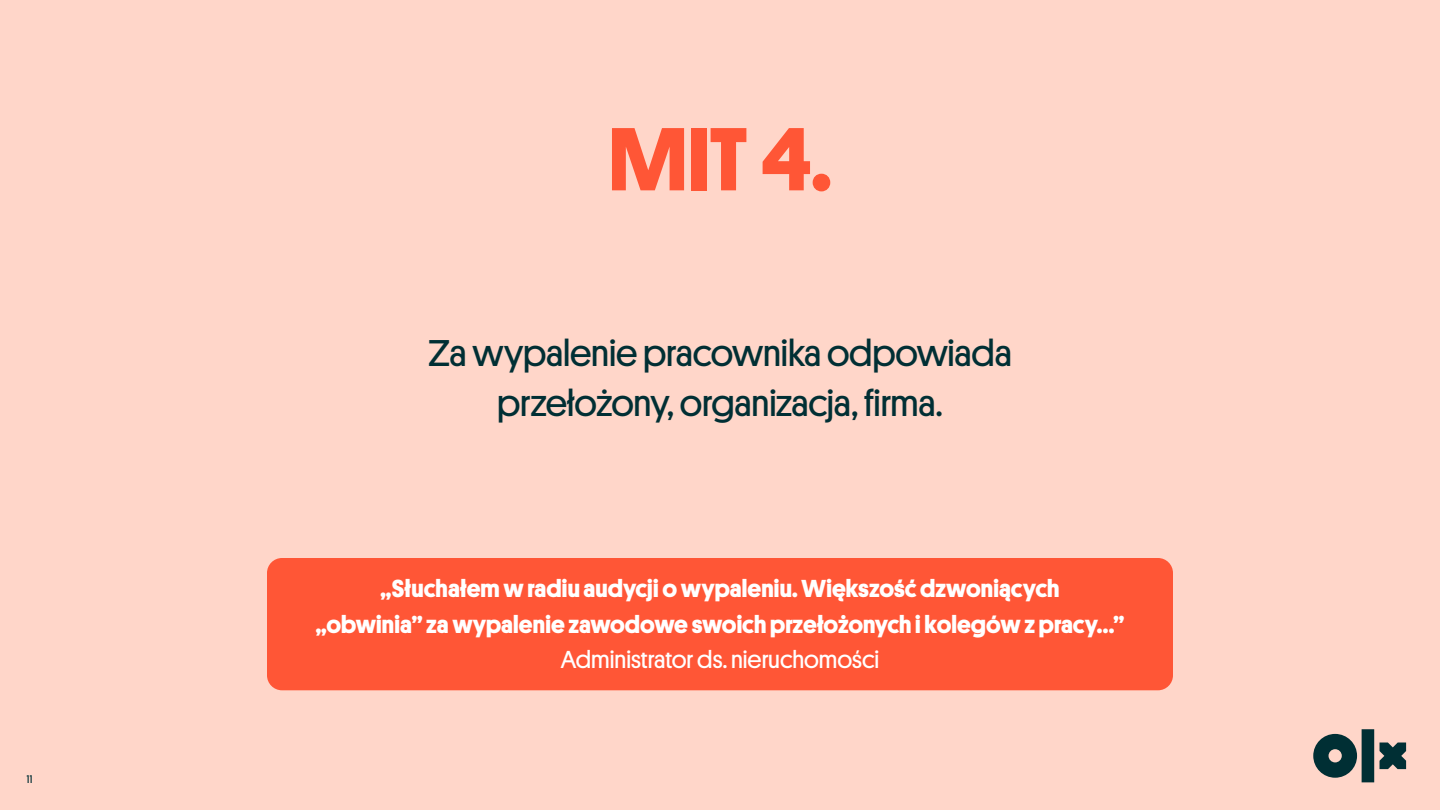
<style>
.page{position:relative;width:1440px;height:810px;background:#ffd6c9}
.page>*{position:absolute;margin:0;border:0;box-sizing:border-box;transform-origin:0 0}
.t1{font:700 90px "Platform";color:#ff5636}
.t2{font:37.5px/50.2px "Platform";letter-spacing:-.01em;color:#002f34;text-align:center}
.t3{font:700 24.75px/35.2px "Platform";color:#fff;text-align:center}
.t4{font:24.75px "Platform";letter-spacing:-.005em;color:#fff}
.t5{font:11.25px "Platform";color:#002f34}
</style>
<div class="page">
<svg style="left:1313px;top:729px;width:93px;height:53px"></svg>
<div style="left:267px;top:558px;width:906px;height:132px;background:#ff5636;border-radius:15px"></div>
<p class="t5" style="left:27px;top:771px;width:7px">11</p>
<h1 class="t1" style="left:608px;top:93px;width:225px">MIT 4.</h1>
<h2 class="t2" style="left:428px;top:326px;width:585px">Za wypalenie pracownika odpowiada przełożony, organizacja, firma.</h2>
<p class="t3" style="left:316px;top:570px;width:810px">„Słuchałem w radiu audycji o wypaleniu. Większość dzwoniących<br>„obwinia” za wypalenie zawodowe swoich przełożonych i kolegów z pracy...”</p>
<p class="t4" style="left:561px;top:642px;width:320px">Administrator ds. nieruchomości</p>
</div>
